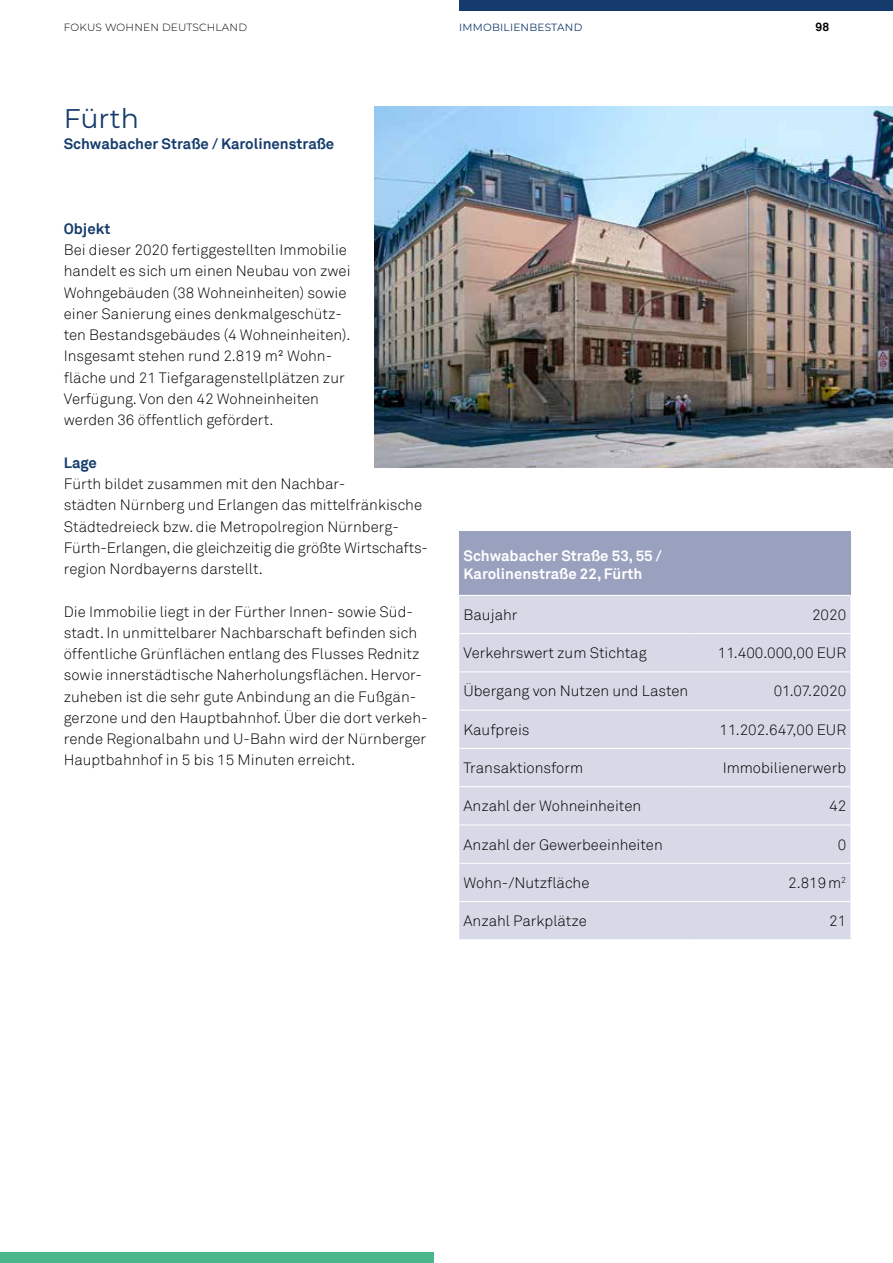
<style>
.page{position:relative;width:893px;height:1263px;background:#fff}
.page>*{position:absolute;margin:0;border:0;box-sizing:border-box;transform-origin:0 0}
.t1{font:27px "Montserrat";color:#143b6c}
.t2{font:300 15px/21.3px "Akkurat";color:#000}
.t3{font:700 15px/18px "Akkurat";color:#fff}
.t4{font:700 15px "Akkurat";color:#143b6c}
.t5{font:700 12px "Akkurat";color:#000}
.t6{font:300 10.5px "Montserrat";letter-spacing:.02em;color:#000}
.t7{font:10.5px "Montserrat";letter-spacing:.02em;color:#143b6c}
</style>
<div class="page">
<div style="left:459px;top:0;width:434px;height:11px;background:#143b6c"></div>
<div style="left:0;top:1252px;width:434px;height:11px;background:#4bb58c"></div>
<div style="left:459px;top:531px;width:391px;height:64px;background:#9aa1be"></div>
<div style="left:459px;top:596px;width:391px;height:343px;background:#d7d9e6"></div>
<hr style="left:459px;top:633px;width:234px;height:1px;background:#fff">
<hr style="left:693px;top:633px;width:157px;height:1px;background:#fff">
<hr style="left:459px;top:671px;width:234px;height:1px;background:#fff">
<hr style="left:693px;top:671px;width:157px;height:1px;background:#fff">
<hr style="left:459px;top:710px;width:234px;height:1px;background:#fff">
<hr style="left:693px;top:710px;width:157px;height:1px;background:#fff">
<hr style="left:459px;top:748px;width:234px;height:1px;background:#fff">
<hr style="left:693px;top:748px;width:157px;height:1px;background:#fff">
<hr style="left:459px;top:786px;width:234px;height:1px;background:#fff">
<hr style="left:693px;top:786px;width:157px;height:1px;background:#fff">
<hr style="left:459px;top:825px;width:234px;height:1px;background:#fff">
<hr style="left:693px;top:825px;width:157px;height:1px;background:#fff">
<hr style="left:459px;top:863px;width:234px;height:1px;background:#fff">
<hr style="left:693px;top:863px;width:157px;height:1px;background:#fff">
<hr style="left:459px;top:901px;width:234px;height:1px;background:#fff">
<hr style="left:693px;top:901px;width:157px;height:1px;background:#fff">
<img style="left:374px;top:106px;width:519px;height:362px">
<p class="t6" style="left:64px;top:21px;width:185px">FOKUS WOHNEN DEUTSCHLAND</p>
<p class="t7" style="left:459px;top:20px;width:125px">IMMOBILIENBESTAND</p>
<p class="t5" style="left:815px;top:20px;width:15px">98</p>
<h1 class="t1" style="left:64px;top:99px;width:77px">Fürth</h1>
<p class="t4" style="left:64px;top:134px;width:272px">Schwabacher Straße / Karolinenstraße</p>
<p class="t4" style="left:64px;top:219px;width:48px">Objekt</p>
<p class="t2" style="left:64px;top:240px;width:288px">Bei dieser 2020 fertiggestellten Immobilie handelt es sich um einen Neubau von zwei Wohngebäuden (38 Wohneinheiten) sowie einer Sanierung eines denkmalgeschütz&shy;ten Bestandsgebäudes (4 Wohneinheiten).<br>Insgesamt stehen rund 2.819 m² Wohn&shy;fläche und 21 Tiefgaragenstellplätzen zur Verfügung. Von den 42 Wohneinheiten werden 36 öffentlich gefördert.</p>
<p class="t4" style="left:64px;top:453px;width:35px">Lage</p>
<p class="t2" style="left:64px;top:473px;width:366px">Fürth bildet zusammen mit den Nachbar-<br>städten Nürnberg und Erlangen das mittelfränkische Städtedreieck bzw. die Metropolregion Nürnberg-Fürth-Erlangen, die gleichzeitig die größte Wirtschafts&shy;region Nordbayerns darstellt.</p>
<p class="t2" style="left:64px;top:601px;width:365px">Die Immobilie liegt in der Fürther Innen- sowie Süd&shy;stadt. In unmittelbarer Nachbarschaft befinden sich öffentliche Grünflächen entlang des Flusses Rednitz sowie innerstädtische Naherholungsflächen. Hervor&shy;zuheben ist die sehr gute Anbindung an die Fußgän&shy;gerzone und den Hauptbahnhof. Über die dort verkeh&shy;rende Regionalbahn und U-Bahn wird der Nürnberger Hauptbahnhof in 5 bis 15 Minuten erreicht.</p>
<p class="t3" style="left:463px;top:547px;width:200px">Schwabacher Straße 53, 55 /<br>Karolinenstraße 22, Fürth</p>
<p class="t2" style="left:463px;top:604px;width:56px">Baujahr</p>
<p class="t2" style="left:812px;top:604px;width:36px">2020</p>
<p class="t2" style="left:463px;top:643px;width:185px">Verkehrswert zum Stichtag</p>
<p class="t2" style="left:718px;top:643px;width:130px">11.400.000,00 EUR</p>
<p class="t2" style="left:463px;top:681px;width:226px">Übergang von Nutzen und Lasten</p>
<p class="t2" style="left:774px;top:681px;width:74px">01.07.2020</p>
<p class="t2" style="left:463px;top:719px;width:68px">Kaufpreis</p>
<p class="t2" style="left:720px;top:719px;width:128px">11.202.647,00 EUR</p>
<p class="t2" style="left:463px;top:757px;width:121px">Transaktionsform</p>
<p class="t2" style="left:723px;top:757px;width:125px">Immobilienerwerb</p>
<p class="t2" style="left:463px;top:796px;width:179px">Anzahl der Wohneinheiten</p>
<p class="t2" style="left:829px;top:796px;width:19px">42</p>
<p class="t2" style="left:463px;top:834px;width:201px">Anzahl der Gewerbeeinheiten</p>
<p class="t2" style="left:838px;top:834px;width:10px">0</p>
<p class="t2" style="left:463px;top:872px;width:127px">Wohn-/Nutzfläche</p>
<p class="t2" style="left:788px;top:872px;width:60px">2.819 m<sup>2</sup></p>
<p class="t2" style="left:463px;top:910px;width:125px">Anzahl Parkplätze</p>
<p class="t2" style="left:829px;top:910px;width:19px">21</p>
</div>
